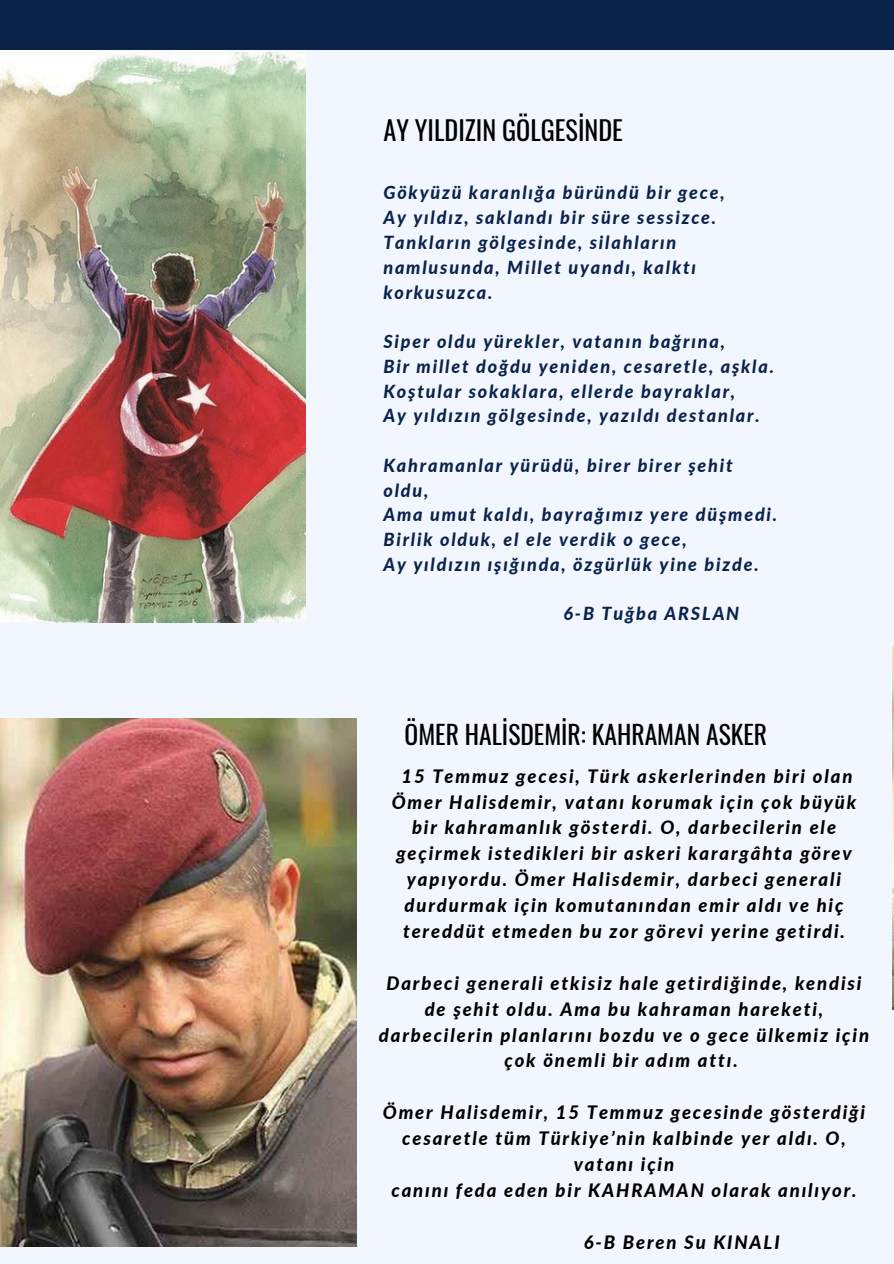
<style>
.page{position:relative;width:894px;height:1264px;background:#fff}
.page>*{position:absolute;margin:0;border:0;box-sizing:border-box;transform-origin:0 0}
.t1{font:26.25px "Oswald";color:#000}
.t2{font:25.5px "Oswald";color:#000}
.t3{font:italic 800 18.45px/25.8px "Lato";letter-spacing:.1em;color:#000;text-align:center}
.t4{font:italic 800 18px/24.8px "Lato";letter-spacing:.1em;color:#0b224b}
</style>
<div class="page">
<div style="left:0;top:0;width:893px;height:1263px;background:#f2f7ff"></div>
<img style="left:0;top:718px;width:357px;height:528px">
<img style="left:0;top:50px;width:306px;height:572px">
<div style="left:0;top:0;width:893px;height:50px;background:#0b224b"></div>
<img style="left:892px;top:646px;width:1px;height:363px">
<h1 class="t1" style="left:383px;top:107px;width:241px">AY YILDIZIN GÖLGESİNDE</h1>
<p class="t4" style="left:383px;top:180px;width:343px">Gökyüzü karanlığa büründü bir gece,<br>Ay yıldız, saklandı bir süre sessizce.<br>Tankların gölgesinde, silahların namlusunda, Millet uyandı, kalktı korkusuzca.</p>
<p class="t4" style="left:383px;top:328px;width:392px">Siper oldu yürekler, vatanın bağrına,<br>Bir millet doğdu yeniden, cesaretle, aşkla.<br>Koştular sokaklara, ellerde bayraklar,<br>Ay yıldızın gölgesinde, yazıldı destanlar.</p>
<p class="t4" style="left:383px;top:452px;width:395px">Kahramanlar yürüdü, birer birer şehit oldu,<br>Ama umut kaldı, bayrağımız yere düşmedi.<br>Birlik olduk, el ele verdik o gece,<br>Ay yıldızın ışığında, özgürlük yine bizde.</p>
<p class="t4" style="left:563px;top:600px;width:177px">6-B Tuğba ARSLAN</p>
<h2 class="t2" style="left:404px;top:711px;width:364px">ÖMER HALİSDEMİR: KAHRAMAN ASKER</h2>
<p class="t3" style="left:391px;top:762px;width:466px">15 Temmuz gecesi, Türk askerlerinden biri olan Ömer Halisdemir, vatanı korumak için çok büyük bir kahramanlık gösterdi. O, darbecilerin ele geçirmek istedikleri bir askeri karargâhta görev yapıyordu. Ömer Halisdemir, darbeci generali durdurmak için komutanından emir aldı ve hiç tereddüt etmeden bu zor görevi yerine getirdi.</p>
<p class="t3" style="left:379px;top:969px;width:491px">Darbeci generali etkisiz hale getirdiğinde, kendisi de şehit oldu. Ama bu kahraman hareketi, darbecilerin planlarını bozdu ve o gece ülkemiz için çok önemli bir adım attı.</p>
<p class="t3" style="left:383px;top:1098px;width:483px">Ömer Halisdemir, 15 Temmuz gecesinde gösterdiği cesaretle tüm Türkiye’nin kalbinde yer aldı. O, vatanı için<br>canını feda eden bir KAHRAMAN olarak anılıyor.</p>
<p class="t3" style="left:583px;top:1228px;width:197px">6-B Beren Su KINALI</p>
</div>
